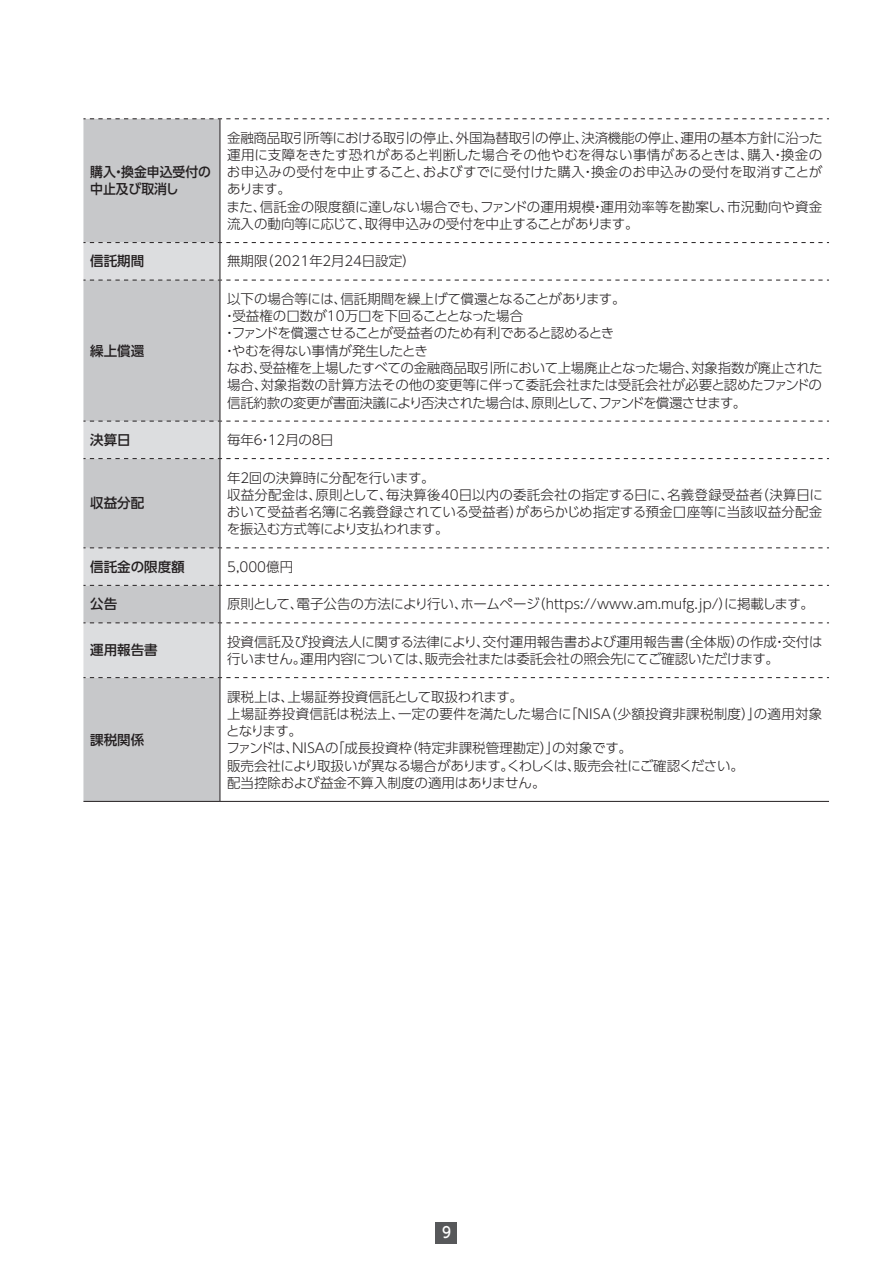
<style>
.page{position:relative;width:893px;height:1263px;background:#fff}
.page>*{position:absolute;margin:0;border:0;box-sizing:border-box;transform-origin:0 0}
.t1{font:500 15px "UD Shin Go Pro";color:#fff;scale:.9 1}
.t2{font:300 13.5px/17.2px "UD Shin Go Pro";letter-spacing:-.01em;color:#231f20}
.t3{font:300 13.5px "UD Shin Go Pro";letter-spacing:-.035em;color:#231f20}
.t4{font:300 13.5px "UD Shin Go Pro";letter-spacing:-.045em;color:#231f20}
.t5{font:500 13.5px "UD Shin Go Pro";color:#231f20}
.t6{font:500 13.5px/17.2px "UD Shin Go Pro";color:#231f20;scale:.95 1}
.t7{font:300 13.5px "UD Shin Go Pro";letter-spacing:-.105em;color:#231f20}
</style>
<div class="page">
<div style="left:436px;top:1222px;width:21px;height:21px;background:#57585a"></div>
<div style="left:83px;top:119px;width:137px;height:682px;background:#c7c8ca"></div>
<svg style="left:83px;top:243px;width:137px;height:434px;background:#cecfd1"></svg>
<hr style="left:220px;top:119px;width:1px;height:123px;background:#231f20">
<hr style="left:220px;top:243px;width:1px;height:37px;background:#231f20">
<hr style="left:220px;top:280px;width:1px;height:141px;background:#231f20">
<hr style="left:220px;top:421px;width:1px;height:37px;background:#231f20">
<hr style="left:220px;top:459px;width:1px;height:88px;background:#231f20">
<hr style="left:220px;top:548px;width:1px;height:37px;background:#231f20">
<hr style="left:220px;top:586px;width:1px;height:36px;background:#231f20">
<hr style="left:220px;top:623px;width:1px;height:54px;background:#231f20">
<hr style="left:220px;top:678px;width:1px;height:123px;background:#231f20">
<hr style="left:83px;top:801px;width:137px;height:1px;background:#231f20">
<hr style="left:220px;top:801px;width:609px;height:1px;background:#231f20">
<svg style="left:83px;top:280px;width:746px;height:1px"></svg>
<svg style="left:83px;top:421px;width:746px;height:1px"></svg>
<svg style="left:83px;top:458px;width:746px;height:1px"></svg>
<svg style="left:83px;top:547px;width:746px;height:1px"></svg>
<svg style="left:83px;top:585px;width:746px;height:1px"></svg>
<svg style="left:83px;top:622px;width:746px;height:1px"></svg>
<svg style="left:83px;top:677px;width:746px;height:1px"></svg>
<svg style="left:83px;top:118px;width:746px;height:1px"></svg>
<svg style="left:83px;top:242px;width:746px;height:1px"></svg>
<p class="t6" style="left:90px;top:163px;width:129px">購入・換金申込受付の中止及び取消し</p>
<p class="t2" style="left:227px;top:128px;width:597px">金融商品取引所等における取引の停止、外国為替取引の停止、決済機能の停止、運用の基本方針に沿った運用に支障をきたす恐れがあると判断した場合その他やむを得ない事情があるときは、購入・換金のお申込みの受付を中止すること、およびすでに受付けた購入・換金のお申込みの受付を取消すことがあります。<br>また、信託金の限度額に達しない場合でも、ファンドの運用規模・運用効率等を勘案し、市況動向や資金流入の動向等に応じて、取得申込みの受付を中止することがあります。</p>
<p class="t5" style="left:90px;top:250px;width:55px">信託期間</p>
<p class="t2" style="left:227px;top:252px;width:190px">無期限（2021年２月24日設定）</p>
<p class="t5" style="left:90px;top:340px;width:55px">繰上償還</p>
<p class="t2" style="left:227px;top:290px;width:400px">以下の場合等には、信託期間を繰上げて償還となることがあります。</p>
<p class="t2" style="left:223px;top:307px;width:302px">・受益権の口数が10万口を下回ることとなった場合</p>
<p class="t3" style="left:223px;top:322px;width:393px">・ファンドを償還させることが受益者のため有利であると認めるとき</p>
<p class="t2" style="left:223px;top:341px;width:206px">・やむを得ない事情が発生したとき</p>
<p class="t3" style="left:227px;top:357px;width:597px">なお、受益権を上場したすべての金融商品取引所において上場廃止となった場合、対象指数が廃止された</p>
<p class="t2" style="left:227px;top:376px;width:596px">場合、対象指数の計算方法その他の変更等に伴って委託会社または受託会社が必要と認めたファンドの</p>
<p class="t4" style="left:227px;top:391px;width:521px">信託約款の変更が書面決議により否決された場合は、原則として、ファンドを償還させます。</p>
<p class="t5" style="left:90px;top:429px;width:42px">決算日</p>
<p class="t7" style="left:227px;top:429px;width:108px">毎年６・1 2月の８日</p>
<p class="t5" style="left:90px;top:492px;width:55px">収益分配</p>
<p class="t2" style="left:227px;top:468px;width:598px">年２回の決算時に分配を行います。<br>収益分配金は、原則として、毎決算後40日以内の委託会社の指定する日に、名義登録受益者（決算日において受益者名簿に名義登録されている受益者）があらかじめ指定する預金口座等に当該収益分配金を振込む方式等により支払われます。</p>
<p class="t5" style="left:90px;top:556px;width:96px">信託金の限度額</p>
<p class="t2" style="left:227px;top:557px;width:68px">5,000億円</p>
<p class="t5" style="left:90px;top:593px;width:28px">公告</p>
<p class="t2" style="left:227px;top:595px;width:588px">原則として、電子公告の方法により行い、ホームページ（https://www.am.mufg.jp/）に掲載します。</p>
<p class="t5" style="left:90px;top:639px;width:69px">運用報告書</p>
<p class="t2" style="left:227px;top:632px;width:597px">投資信託及び投資法人に関する法律により、交付運用報告書および運用報告書（全体版）の作成・交付は行いません。運用内容については、販売会社または委託会社の照会先にてご確認いただけます。</p>
<p class="t5" style="left:90px;top:729px;width:55px">課税関係</p>
<p class="t2" style="left:226px;top:687px;width:597px">課税上は、上場証券投資信託として取扱われます。<br>上場証券投資信託は税法上、一定の要件を満たした場合に「ＮＩＳＡ（少額投資非課税制度）」の適用対象となります。<br>ファンドは、ＮＩＳＡの「成長投資枠（特定非課税管理勘定）」の対象です。<br>販売会社により取扱いが異なる場合があります。くわしくは、販売会社にご確認ください。<br>配当控除および益金不算入制度の適用はありません。</p>
<p class="t1" style="left:442px;top:1220px;width:11px">9</p>
</div>
